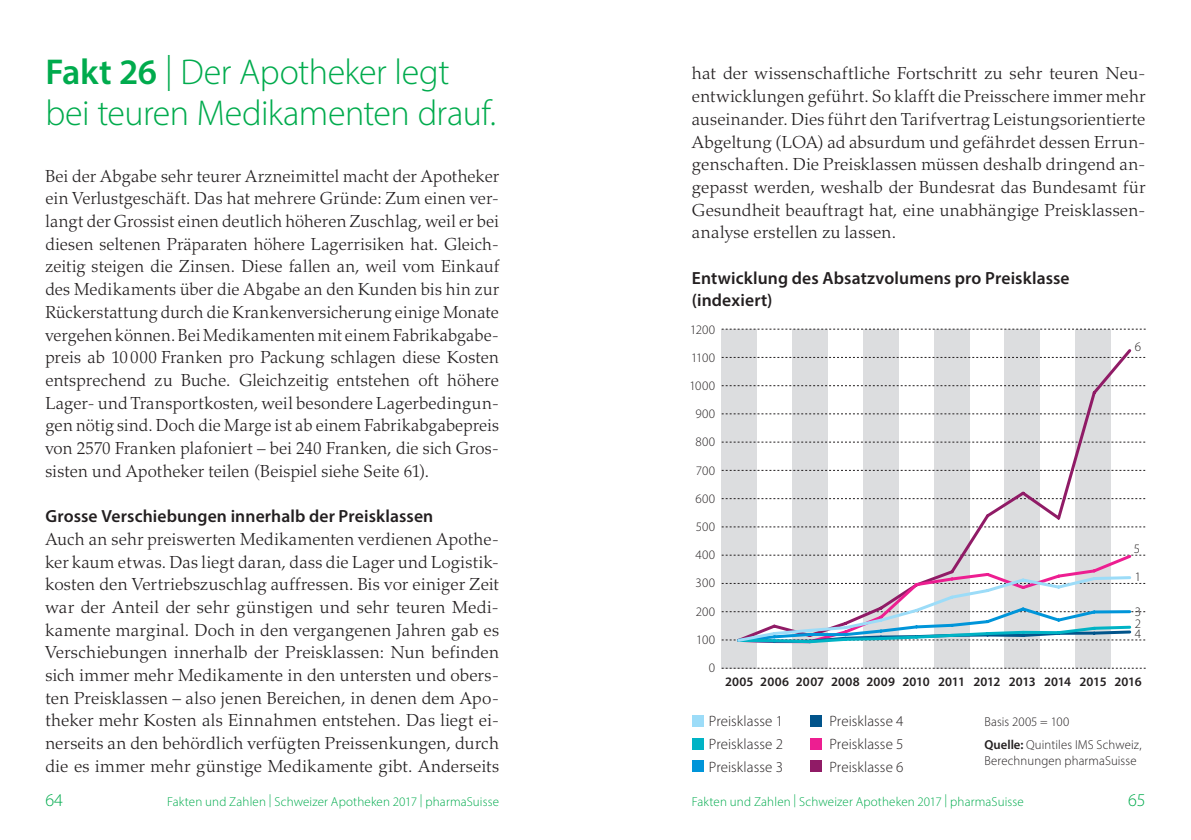
<style>
.page{position:relative;width:1191px;height:840px;background:#fff}
.page>*{position:absolute;margin:0;border:0;box-sizing:border-box;transform-origin:0 0}
.Titel{font:300 36px/41px "Myriad Pro";letter-spacing:-.015em;color:#00ab4d}
.t1{font:300 18px "Myriad Pro";color:#00ab4d}
.Untertitel{font:600 17.6px/22.6px "Myriad Pro";letter-spacing:.01em;color:#231f20}
.Lauftext_Serif{font:300 17.4px/22.6px "Palatino LT Std";letter-spacing:.01em;color:#231f20;text-align:justify}
.Lauftext_SansSerif{font:300 15px "Myriad Pro";letter-spacing:.005em;color:#231f20}
.Quelle{font:300 13px/16px "Myriad Pro";letter-spacing:.01em;color:#231f20}
.t2{font:300 13px "Myriad Pro";letter-spacing:.01em;color:#00ab4d}
.t3{font:600 13px "Myriad Pro";letter-spacing:.01em;color:#231f20}
.s1{font-weight:600}
</style>
<div class="page">
<div style="left:721px;top:329px;width:36px;height:339px;background:#dcdddf"></div>
<div style="left:934px;top:329px;width:35px;height:339px;background:#dcdddf"></div>
<div style="left:792px;top:329px;width:35px;height:339px;background:#dcdddf"></div>
<div style="left:1004px;top:329px;width:36px;height:339px;background:#dcdddf"></div>
<div style="left:863px;top:329px;width:35px;height:339px;background:#dcdddf"></div>
<div style="left:1075px;top:329px;width:35px;height:339px;background:#dcdddf"></div>
<svg style="left:721px;top:667px;width:424px;height:1px"></svg>
<svg style="left:721px;top:526px;width:424px;height:1px"></svg>
<svg style="left:721px;top:498px;width:424px;height:1px"></svg>
<svg style="left:721px;top:441px;width:424px;height:1px"></svg>
<svg style="left:721px;top:413px;width:424px;height:1px"></svg>
<svg style="left:721px;top:385px;width:424px;height:1px"></svg>
<svg style="left:721px;top:357px;width:424px;height:1px"></svg>
<svg style="left:721px;top:470px;width:424px;height:1px"></svg>
<svg style="left:721px;top:328px;width:424px;height:1px"></svg>
<svg style="left:735px;top:346px;width:399px;height:206px"></svg>
<svg style="left:721px;top:552px;width:424px;height:93px"></svg>
<div style="left:692px;top:760px;width:11px;height:11px;background:#0095d9"></div>
<div style="left:692px;top:737px;width:11px;height:11px;background:#00b3c5"></div>
<div style="left:810px;top:737px;width:11px;height:11px;background:#ed1e91"></div>
<div style="left:810px;top:714px;width:11px;height:12px;background:#01548b"></div>
<div style="left:692px;top:714px;width:11px;height:12px;background:#9cdcf8"></div>
<div style="left:810px;top:760px;width:11px;height:11px;background:#901b66"></div>
<p class="Titel" style="left:45px;top:51px;width:452px"><span class="s1">Fakt 26</span> | Der Apotheker legt bei teuren Medikamenten drauf.</p>
<p class="Lauftext_Serif" style="left:45px;top:165px;width:455px">Bei der Abgabe sehr teurer Arzneimittel macht der Apotheker ein Verlustgeschäft. Das hat mehrere Gründe: Zum einen ver&shy;langt der Grossist einen deutlich höheren Zuschlag, weil er bei diesen seltenen Präparaten höhere Lagerrisiken hat. Gleich&shy;zeitig steigen die Zinsen. Diese fallen an, weil vom Einkauf des Medikaments über die Abgabe an den Kunden bis hin zur Rückerstattung durch die Krankenversicherung einige Monate vergehen können. Bei Medikamenten mit einem Fabrikabgabe&shy;preis ab 10000 Franken pro Packung schlagen diese Kosten entsprechend zu Buche. Gleichzeitig entstehen oft höhere Lager- und Transportkosten, weil besondere Lagerbedingun&shy;gen nötig sind. Doch die Marge ist ab einem Fabrikabgabepreis von 2570 Franken plafoniert – bei 240 Franken, die sich Gros&shy;sisten und Apotheker teilen (Beispiel siehe Seite 61).</p>
<p class="Untertitel" style="left:45px;top:504px;width:389px">Grosse Verschiebungen innerhalb der Preisklassen</p>
<p class="Lauftext_Serif" style="left:45px;top:527px;width:455px">Auch an sehr preiswerten Medikamenten verdienen Apothe&shy;ker kaum etwas. Das liegt daran, dass die Lager und Logistik&shy;kosten den Vertriebszuschlag auffressen. Bis vor einiger Zeit war der Anteil der sehr günstigen und sehr teuren Medi&shy;kamente marginal. Doch in den vergangenen Jahren gab es Verschiebungen innerhalb der Preisklassen: Nun befinden sich immer mehr Medikamente in den untersten und obers&shy;ten Preisklassen – also jenen Bereichen, in denen dem Apo&shy;theker mehr Kosten als Einnahmen entstehen. Das liegt ei&shy;nerseits an den behördlich verfügten Preissenkungen, durch die es immer mehr günstige Medikamente gibt. Anderseits</p>
<p class="Lauftext_Serif" style="left:692px;top:62px;width:455px">hat der wissenschaftliche Fortschritt zu sehr teuren Neu&shy;entwicklungen geführt. So klafft die Preisschere immer mehr auseinander. Dies führt den Tarifvertrag Leistungsorientierte Abgeltung (LOA) ad absurdum und gefährdet dessen Errun&shy;genschaften. Die Preisklassen müssen deshalb dringend an&shy;gepasst werden, weshalb der Bundesrat das Bundesamt für Gesundheit beauftragt hat, eine unabhängige Preisklassen&shy;analyse erstellen zu lassen.</p>
<p class="Untertitel" style="left:692px;top:266px;width:379px">Entwicklung des Absatzvolumens pro Preisklasse (indexiert)</p>
<p class="Quelle" style="left:690px;top:321px;width:26px">1200</p>
<p class="Quelle" style="left:691px;top:349px;width:26px">1100</p>
<p class="Quelle" style="left:689px;top:377px;width:27px">1000</p>
<p class="Quelle" style="left:695px;top:405px;width:21px">900</p>
<p class="Quelle" style="left:695px;top:433px;width:21px">800</p>
<p class="Quelle" style="left:696px;top:462px;width:21px">700</p>
<p class="Quelle" style="left:695px;top:490px;width:21px">600</p>
<p class="Quelle" style="left:695px;top:518px;width:21px">500</p>
<p class="Quelle" style="left:695px;top:546px;width:21px">400</p>
<p class="Quelle" style="left:695px;top:574px;width:21px">300</p>
<p class="Quelle" style="left:695px;top:603px;width:21px">200</p>
<p class="Quelle" style="left:696px;top:625px;width:20px;line-height:28.2px;text-align:right">100<br>0</p>
<p class="Quelle" style="left:1134px;top:338px;width:8px">6</p>
<p class="Quelle" style="left:1133px;top:540px;width:8px">5</p>
<p class="Quelle" style="left:1134px;top:568px;width:8px">1</p>
<p class="Quelle" style="left:1134px;top:615px;width:8px">2</p>
<p class="Quelle" style="left:1134px;top:600px;width:8px;line-height:22.2px">3<br>4</p>
<p class="t3" style="left:725px;top:672px;width:418px">2005 2006 2007 2008 2009 2010 2011 2012 2013 2014 2015 2016</p>
<p class="Lauftext_SansSerif" style="left:709px;top:712px;width:76px">Preisklasse 1</p>
<p class="Lauftext_SansSerif" style="left:709px;top:734px;width:76px">Preisklasse 2</p>
<p class="Lauftext_SansSerif" style="left:709px;top:757px;width:76px">Preisklasse 3</p>
<p class="Lauftext_SansSerif" style="left:829px;top:712px;width:76px">Preisklasse 4</p>
<p class="Lauftext_SansSerif" style="left:829px;top:734px;width:76px">Preisklasse 5</p>
<p class="Lauftext_SansSerif" style="left:829px;top:757px;width:76px">Preisklasse 6</p>
<p class="Quelle" style="left:984px;top:713px;width:86px">Basis 2005 = 100</p>
<p class="Quelle" style="left:984px;top:736px;width:158px"><span class="s1">Quelle:</span> Quintiles IMS Schweiz,<br>Berechnungen pharmaSuisse</p>
<p class="t1" style="left:45px;top:788px;width:19px">64</p>
<p class="t2" style="left:167px;top:793px;width:333px">Fakten und Zahlen | Schweizer Apotheken 2017 | pharmaSuisse</p>
<p class="t2" style="left:692px;top:793px;width:333px">Fakten und Zahlen | Schweizer Apotheken 2017 | pharmaSuisse</p>
<p class="t1" style="left:1128px;top:788px;width:19px">65</p>
</div>
